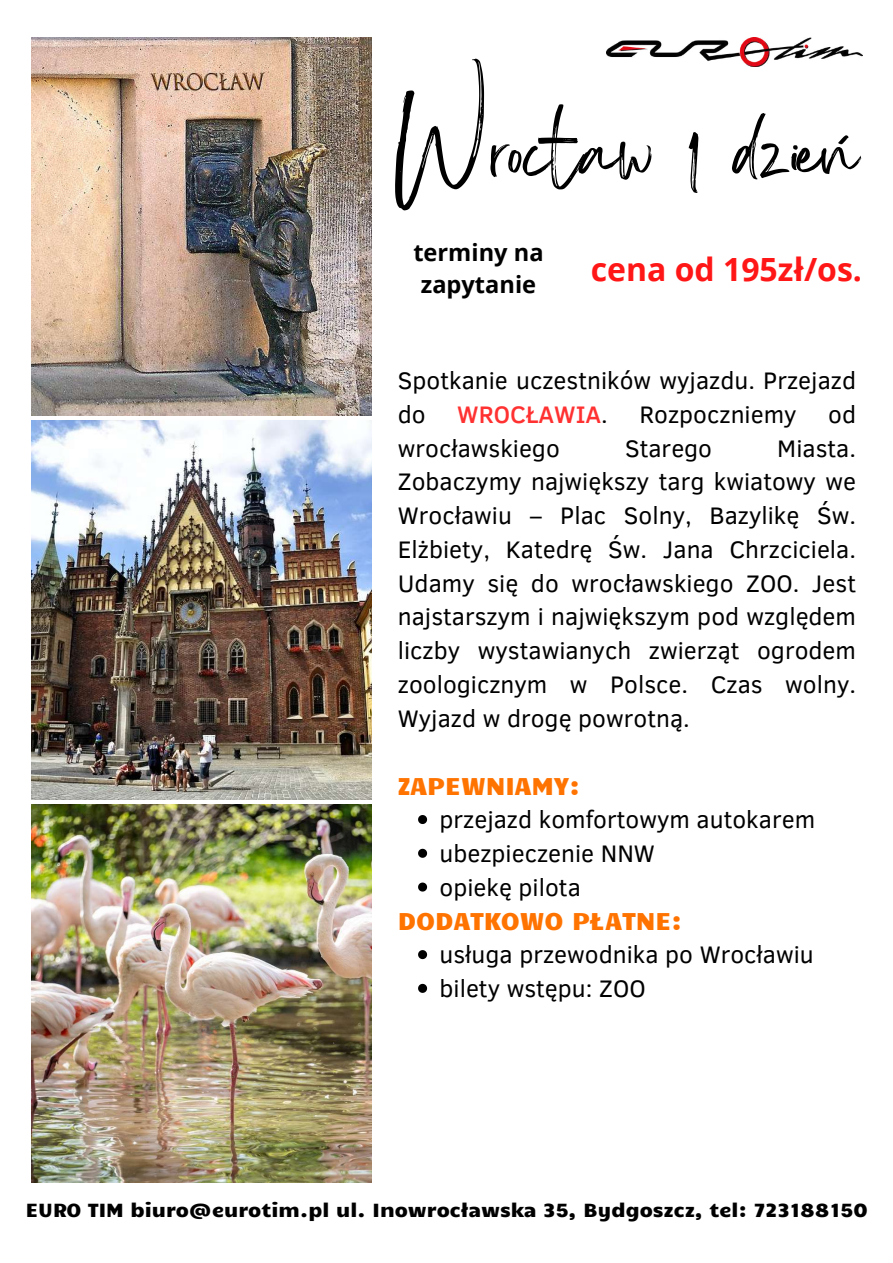
<style>
.page{position:relative;width:893px;height:1263px;background:#fff}
.page>*{position:absolute;margin:0;border:0;box-sizing:border-box;transform-origin:0 0}
.t1{font:82.12px "Sisterhood";color:#000}
.t2{font:700 31.95px "Open Sans";color:#ff1616}
.t3{font:24.53px/33.8px "Clear Sans";color:#000}
.t4{font:24.53px "Candal";color:#ff7300}
.t5{font:500 24.53px "Clear Sans";color:#ff3131}
.t6{font:700 23.62px/32.6px "Open Sans";color:#000;text-align:center}
.t7{font:19.2px "Candal";color:#000}
.s1{font-weight:400;color:#000}
</style>
<div class="page">
<img style="left:32px;top:38px;width:340px;height:377px">
<img style="left:32px;top:805px;width:340px;height:377px">
<img style="left:32px;top:421px;width:340px;height:378px">
<img style="left:606px;top:38px;width:256px;height:28px">
<svg style="left:418px;top:815px;width:9px;height:9px"></svg>
<svg style="left:418px;top:849px;width:9px;height:9px"></svg>
<svg style="left:418px;top:882px;width:9px;height:9px"></svg>
<svg style="left:418px;top:950px;width:9px;height:9px"></svg>
<svg style="left:418px;top:984px;width:9px;height:9px"></svg>
<h1 class="t1" style="left:395px;top:130px;width:464px">Wrocław 1 dzień</h1>
<p class="t6" style="left:413px;top:235px;width:132px">terminy na zapytanie</p>
<h2 class="t2" style="left:591px;top:247px;width:273px">cena od 195zł/os.</h2>
<p class="t3" style="left:398px;top:362px;width:460px">Spotkanie uczestników wyjazdu. Przejazd do</p>
<p class="t5" style="left:457px;top:396px;width:152px">WROCŁAWIA<span class="s1">.</span></p>
<p class="t3" style="left:639px;top:396px;width:159px">Rozpoczniemy</p>
<p class="t3" style="left:828px;top:396px;width:29px">od</p>
<p class="t3" style="left:398px;top:430px;width:163px">wrocławskiego</p>
<p class="t3" style="left:625px;top:430px;width:89px">Starego</p>
<p class="t3" style="left:398px;top:430px;width:460px;text-align:justify;text-indent:379px">Miasta.<br>Zobaczymy największy targ kwiatowy we Wrocławiu – Plac Solny, Bazylikę Św.<br>Elżbiety, Katedrę Św. Jana Chrzciciela.<br>Udamy się do wrocławskiego ZOO. Jest najstarszym i największym pod względem liczby wystawianych zwierząt ogrodem zoologicznym w Polsce. Czas wolny.<br>Wyjazd w drogę powrotną.</p>
<p class="t4" style="left:398px;top:768px;width:184px">ZAPEWNIAMY:</p>
<p class="t3" style="left:439px;top:801px;width:377px">przejazd komfortowym autokarem ubezpieczenie NNW<br>opiekę pilota</p>
<p class="t4" style="left:398px;top:903px;width:286px">DODATKOWO PŁATNE:</p>
<p class="t3" style="left:439px;top:936px;width:376px">usługa przewodnika po Wrocławiu bilety wstępu: ZOO</p>
<p class="t7" style="left:26px;top:1195px;width:843px">EURO TIM biuro@eurotim.pl ul. Inowrocławska 35, Bydgoszcz, tel: 723188150</p>
</div>
